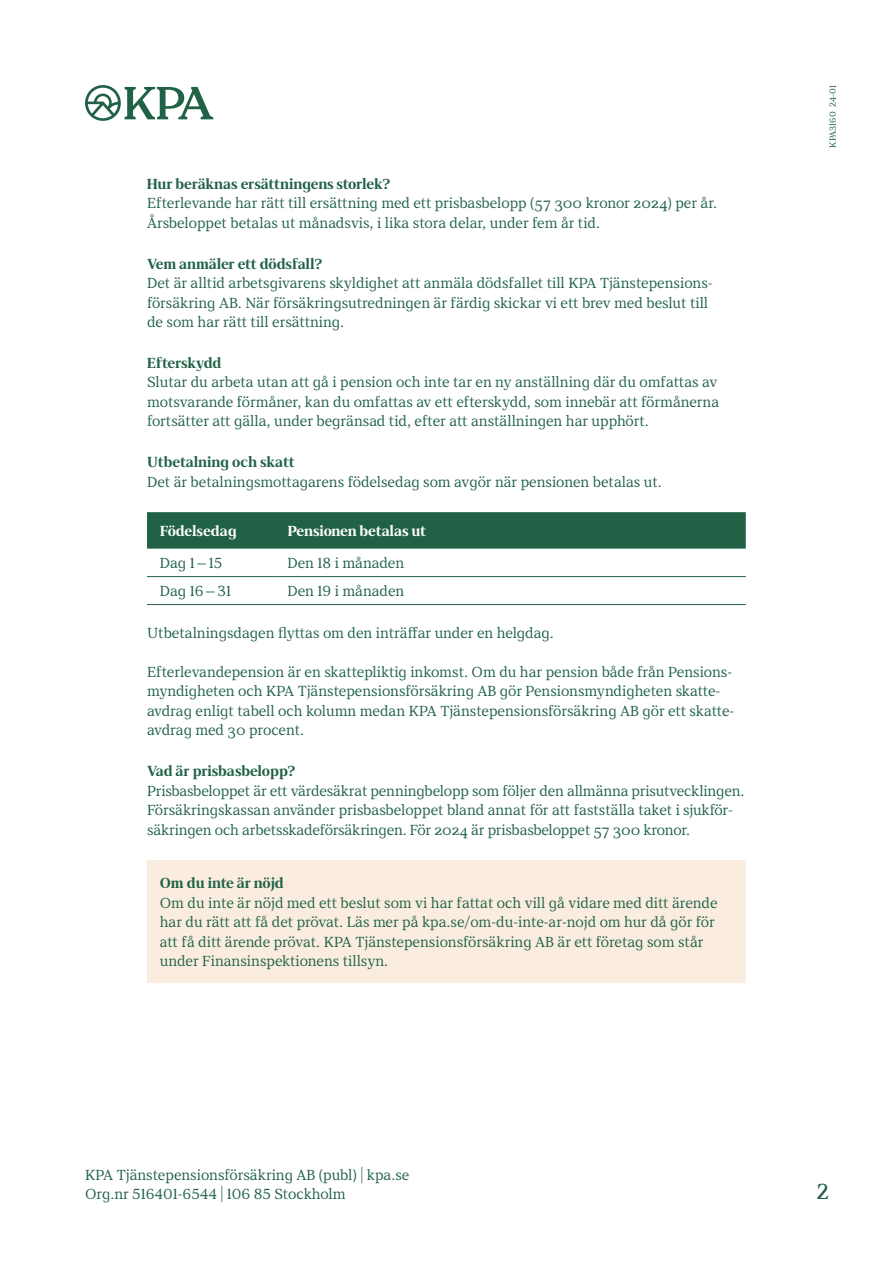
<style>
.page{position:relative;width:893px;height:1263px;background:#fff}
.page>*{position:absolute;margin:0;border:0;box-sizing:border-box;transform-origin:0 0}
.t1{font:22.5px "KPA";color:#216247}
.Brödtext_10_13{font:15px/19.5px "KPA";color:#216247}
.Brödtext_nytt_stycke_10_13{font:15px/19.5px "KPA";color:#216247}
.Rubrik_5_10_13__Bold__M_2{font:700 15px "KPA";color:#216247}
.Tabell-Text_3_indrag_3_mm__10_13__Book{font:15px "KPA";color:#216247}
.Tabell-Rubrik_2_indrag_3_mm__10_13__Bold{font:700 15px "KPA";letter-spacing:-.005em;color:#fff}
.Trycksaksnummer_Book_6_8{font:9px "KPA";color:#216247}
</style>
<div class="page">
<svg style="left:85px;top:85px;width:128px;height:36px"></svg>
<div style="left:147px;top:512px;width:599px;height:37px;background:#216247"></div>
<hr style="left:147px;top:576px;width:128px;height:1px;background:#216247">
<hr style="left:275px;top:576px;width:471px;height:1px;background:#216247">
<hr style="left:147px;top:604px;width:128px;height:1px;background:#216247">
<hr style="left:275px;top:604px;width:471px;height:1px;background:#216247">
<div style="left:147px;top:860px;width:599px;height:123px;background:#faede0"></div>
<p class="Rubrik_5_10_13__Bold__M_2" style="left:147px;top:175px;width:245px">Hur beräknas ersättningens storlek?</p>
<p class="Brödtext_10_13" style="left:147px;top:193px;width:572px">Efterlevande har rätt till ersättning med ett prisbasbelopp (57 300 kronor 2024) per år.<br>Årsbeloppet betalas ut månadsvis, i lika stora delar, under fem år tid.</p>
<p class="Rubrik_5_10_13__Bold__M_2" style="left:147px;top:255px;width:177px">Vem anmäler ett dödsfall?</p>
<p class="Brödtext_10_13" style="left:147px;top:273px;width:567px">Det är alltid arbetsgivarens skyldighet att anmäla dödsfallet till KPA Tjänstepensions&shy;försäkring AB. När försäkringsutredningen är färdig skickar vi ett brev med beslut till de som har rätt till ersättning.</p>
<p class="Rubrik_5_10_13__Bold__M_2" style="left:147px;top:354px;width:76px">Efterskydd</p>
<p class="Brödtext_10_13" style="left:147px;top:372px;width:574px">Slutar du arbeta utan att gå i pension och inte tar en ny anställning där du omfattas av motsvarande förmåner, kan du omfattas av ett efterskydd, som innebär att förmånerna fortsätter att gälla, under begränsad tid, efter att anställningen har upphört.</p>
<p class="Rubrik_5_10_13__Bold__M_2" style="left:147px;top:453px;width:149px">Utbetalning och skatt</p>
<p class="Brödtext_10_13" style="left:147px;top:472px;width:516px">Det är betalningsmottagarens födelsedag som avgör när pensionen betalas ut.</p>
<p class="Tabell-Rubrik_2_indrag_3_mm__10_13__Bold" style="left:160px;top:522px;width:78px">Födelsedag</p>
<p class="Tabell-Rubrik_2_indrag_3_mm__10_13__Bold" style="left:287px;top:522px;width:140px">Pensionen betalas ut</p>
<p class="Tabell-Text_3_indrag_3_mm__10_13__Book" style="left:160px;top:554px;width:64px">Dag 1 – 15</p>
<p class="Tabell-Text_3_indrag_3_mm__10_13__Book" style="left:287px;top:554px;width:118px">Den 18 i månaden</p>
<p class="Tabell-Text_3_indrag_3_mm__10_13__Book" style="left:160px;top:582px;width:73px">Dag 16 – 31</p>
<p class="Tabell-Text_3_indrag_3_mm__10_13__Book" style="left:287px;top:582px;width:118px">Den 19 i månaden</p>
<p class="Brödtext_nytt_stycke_10_13" style="left:147px;top:623px;width:408px">Utbetalningsdagen flyttas om den inträffar under en helgdag.</p>
<p class="Brödtext_nytt_stycke_10_13" style="left:147px;top:662px;width:589px">Efterlevandepension är en skattepliktig inkomst. Om du har pension både från Pensions&shy;myndigheten och KPA Tjänstepensionsförsäkring AB gör Pensionsmyndigheten skatte&shy;avdrag enligt tabell och kolumn medan KPA Tjänstepensionsförsäkring AB gör ett skatte&shy;avdrag med 30 procent.</p>
<p class="Rubrik_5_10_13__Bold__M_2" style="left:147px;top:762px;width:150px">Vad är prisbasbelopp?</p>
<p class="Brödtext_10_13" style="left:147px;top:780px;width:599px">Prisbasbeloppet är ett värdesäkrat penningbelopp som följer den allmänna prisutvecklingen.<br>Försäkringskassan använder prisbasbeloppet bland annat för att fastställa taket i sjukför&shy;säkringen och arbetsskadeförsäkringen. För 2024 är prisbasbeloppet 57 300 kronor.</p>
<p class="Rubrik_5_10_13__Bold__M_2" style="left:160px;top:874px;width:126px">Om du inte är nöjd</p>
<p class="Brödtext_10_13" style="left:160px;top:892px;width:559px">Om du inte är nöjd med ett beslut som vi har fattat och vill gå vidare med ditt ärende har du rätt att få det prövat. Läs mer på kpa.se/om-du-inte-ar-nojd om hur då gör för att få ditt ärende prövat. KPA Tjänstepensionsförsäkring AB är ett företag som står under Finansinspektionens tillsyn.</p>
<p class="Trycksaksnummer_Book_6_8" style="left:827px;top:148px;width:64px;rotate:-90deg">KPA3160 24-01</p>
<p class="Brödtext_nytt_stycke_10_13" style="left:85px;top:1165px;width:326px">KPA Tjänstepensionsförsäkring AB (publ) | kpa.se<br>Org.nr 516401-6544 | 106 85 Stockholm</p>
<h1 class="t1" style="left:816px;top:1178px;width:14px">2</h1>
</div>
